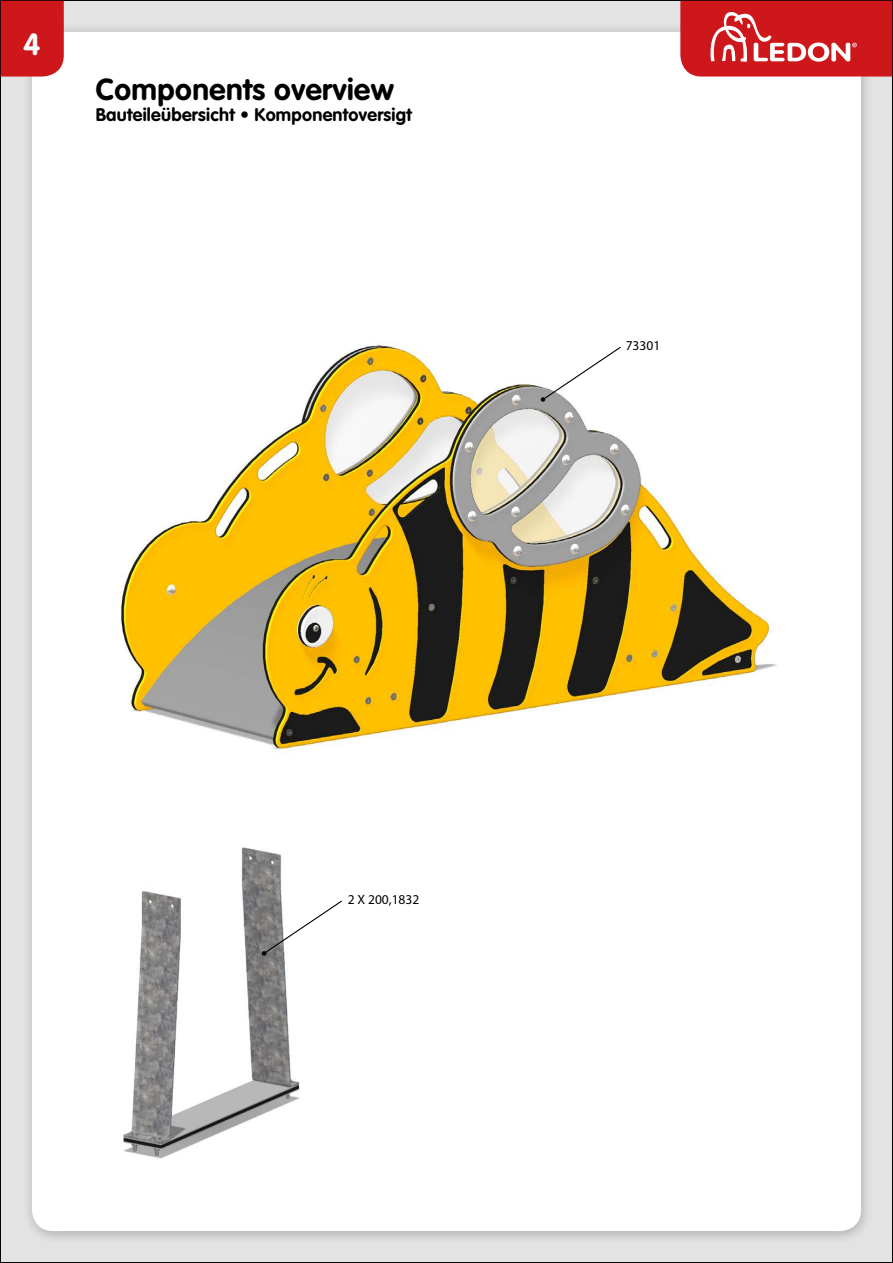
<style>
.page{position:relative;width:893px;height:1263px;background:#e3e3e3}
.page>*{position:absolute;margin:0;border:0;box-sizing:border-box;transform-origin:0 0}
.t1{font:700 30px "VAG Rounded Std";letter-spacing:.015em;color:#000}
.t2{font:700 30px "VAG Rounded Std";color:#fff}
.t3{font:700 18px "VAG Rounded Std";letter-spacing:.015em;color:#000}
.t4{font:13.5px "Myriad Pro";color:#000}
</style>
<div class="page">
<div style="left:21px;top:22px;width:852px;height:1222px;background:#000;opacity:.25"></div>
<div style="left:34px;top:34px;width:825px;height:1195px;background:#fff;border-radius:19px"></div>
<img style="left:123px;top:847px;width:177px;height:312px">
<img style="left:119px;top:342px;width:658px;height:412px">
<svg style="left:540px;top:346px;width:82px;height:56px"></svg>
<div style="left:3px;top:3px;width:61px;height:74px;background:#cd171a"></div>
<svg style="left:680px;top:3px;width:210px;height:74px;background:#d33437"></svg>
<svg style="left:262px;top:899px;width:80px;height:57px"></svg>
<h1 class="t2" style="left:23px;top:27px;width:19px">4</h1>
<h1 class="t1" style="left:96px;top:71px;width:300px">Components overview</h1>
<p class="t3" style="left:96px;top:104px;width:318px">Bauteileübersicht • Komponentoversigt</p>
<p class="t4" style="left:626px;top:337px;width:36px">73301</p>
<p class="t4" style="left:348px;top:891px;width:73px">2 X 200,1832</p>
</div>
